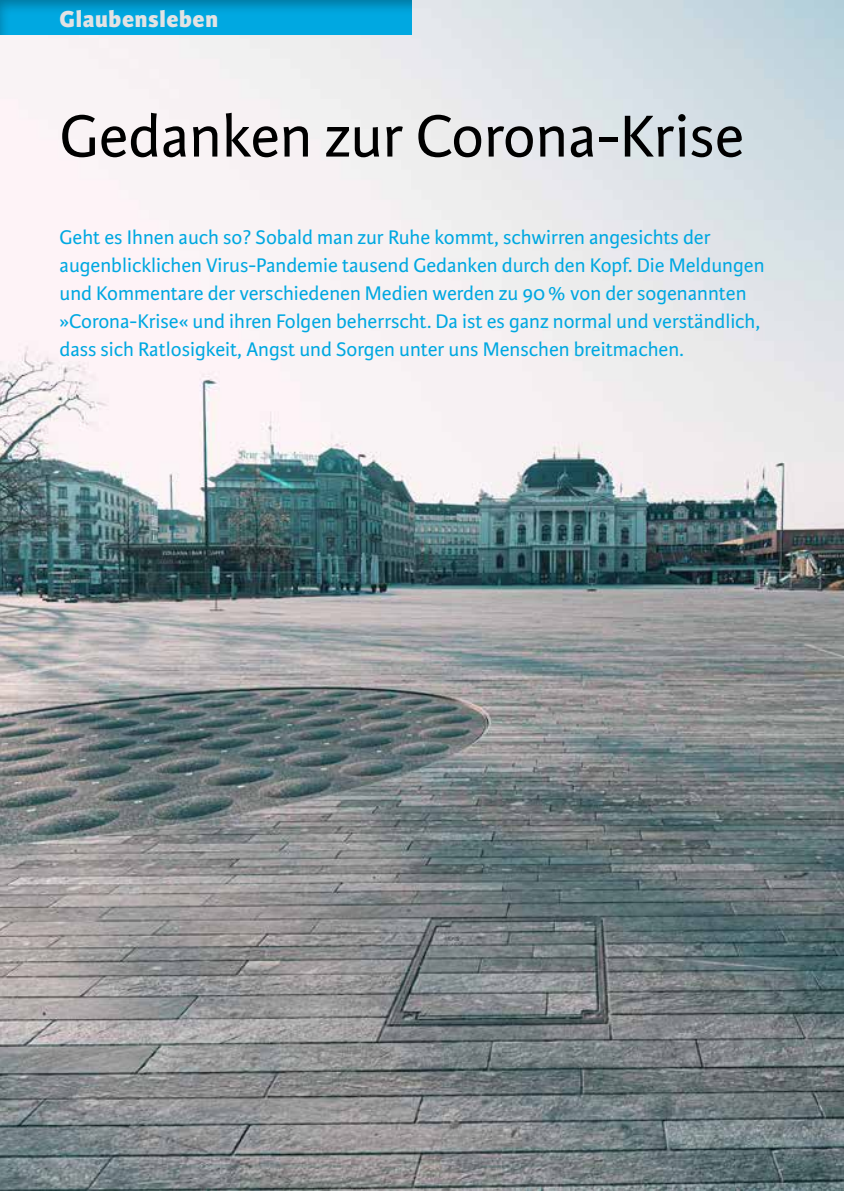
<style>
.page{position:relative;width:844px;height:1191px;background:#fff}
.page>*{position:absolute;margin:0;border:0;box-sizing:border-box;transform-origin:0 0}
.t1{font:63px "Karmina Sans Basic";color:#000}
.t2{font:800 24.5px "Karmina Sans Basic";letter-spacing:.025em;color:#e2e3e4}
.t3{font:21px/28px "Karmina Sans Basic";color:#00a8e1}
</style>
<div class="page">
<img style="left:0;top:0;width:843px;height:1191px">
<div style="left:0;top:0;width:413px;height:35px;background:#000;opacity:.3"></div>
<p class="t2" style="left:60px;top:4px;width:160px">Glaubensleben</p>
<h1 class="t1" style="left:60px;top:101px;width:685px">Gedanken zur Corona-Krise</h1>
<p class="t3" style="left:60px;top:223px;width:706px">Geht es Ihnen auch so? Sobald man zur Ruhe kommt, schwirren angesichts der augenblicklichen Virus-Pandemie tausend Gedanken durch den Kopf. Die Meldungen und Kommentare der verschiedenen Medien werden zu 90% von der sogenannten »Corona-Krise« und ihren Folgen beherrscht. Da ist es ganz normal und verständlich, dass sich Ratlosigkeit, Angst und Sorgen unter uns Menschen breitmachen.</p>
</div>
